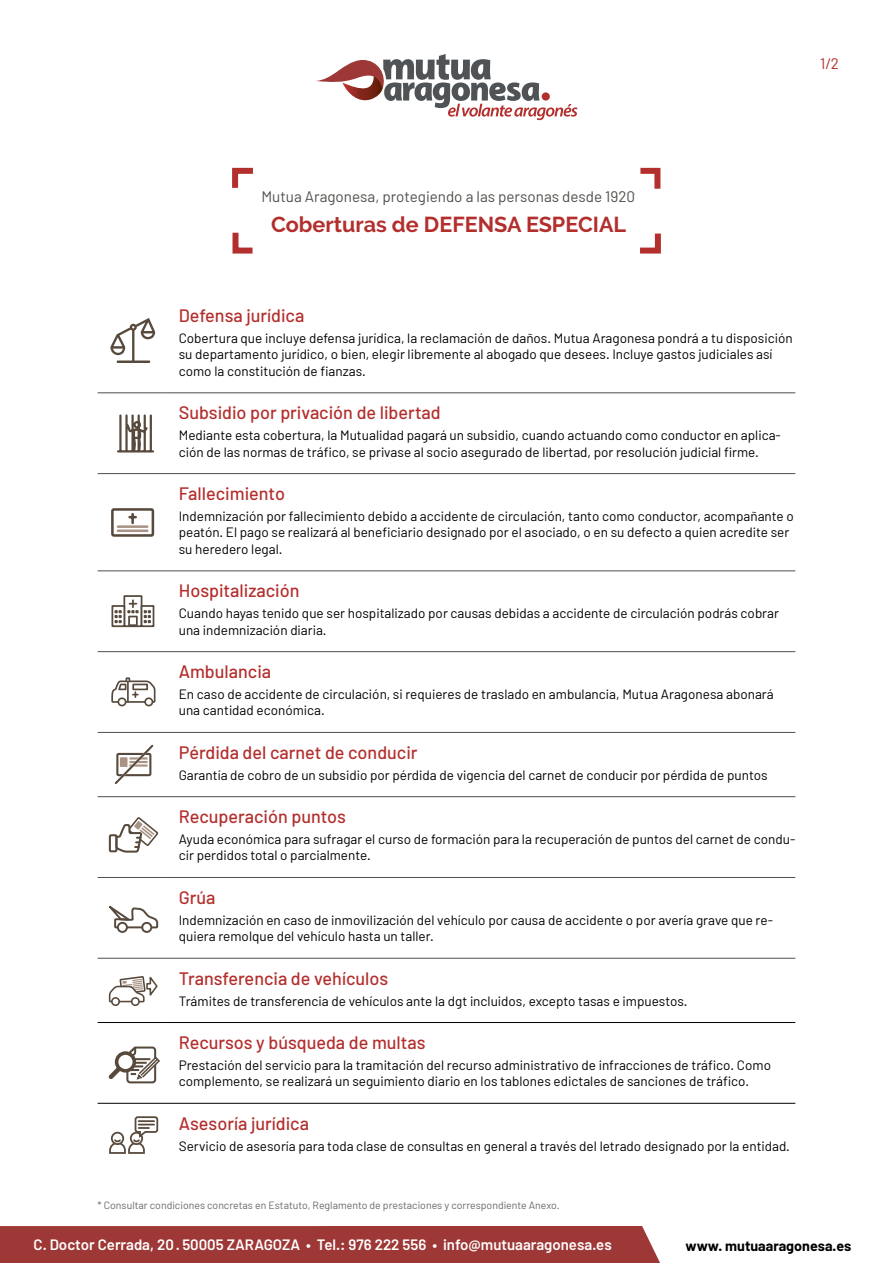
<style>
.page{position:relative;width:893px;height:1263px;background:#fff}
.page>*{position:absolute;margin:0;border:0;box-sizing:border-box;transform-origin:0 0}
.t1{font:700 21.6px "Raleway";color:#b32f2d}
.t2{font:500 18px "Barlow";color:#b32f2d}
.t3{font:15.15px "Barlow";color:#4f504b}
.t4{font:15.15px "Barlow";color:#b32f2d}
.t5{font:600 15px "Barlow";color:#fff}
.t6{font:700 14.25px "Barlow";color:#000}
.t7{font:13.5px/16.5px "Barlow";color:#000}
.t8{font:10.5px "Barlow";color:#6b6764}
</style>
<div class="page">
<div style="left:0;top:1226px;width:660px;height:37px;background:#9d3836"></div>
<svg style="left:316px;top:54px;width:261px;height:66px"></svg>
<svg style="left:232px;top:167px;width:21px;height:21px"></svg>
<svg style="left:640px;top:233px;width:21px;height:21px"></svg>
<svg style="left:232px;top:232px;width:21px;height:22px"></svg>
<svg style="left:640px;top:167px;width:21px;height:22px"></svg>
<hr style="left:98px;top:392px;width:68px;height:1px;background:#4f504b">
<hr style="left:166px;top:392px;width:629px;height:1px;background:#4f504b">
<hr style="left:98px;top:473px;width:68px;height:1px;background:#4f504b">
<hr style="left:166px;top:473px;width:629px;height:1px;background:#4f504b">
<hr style="left:98px;top:570px;width:68px;height:1px;background:#4f504b">
<hr style="left:166px;top:570px;width:629px;height:1px;background:#4f504b">
<hr style="left:98px;top:651px;width:68px;height:1px;background:#4f504b">
<hr style="left:166px;top:651px;width:629px;height:1px;background:#4f504b">
<hr style="left:98px;top:732px;width:68px;height:1px;background:#4f504b">
<hr style="left:166px;top:732px;width:629px;height:1px;background:#4f504b">
<hr style="left:98px;top:796px;width:68px;height:1px;background:#4f504b">
<hr style="left:166px;top:796px;width:629px;height:1px;background:#4f504b">
<hr style="left:98px;top:877px;width:68px;height:1px;background:#4f504b">
<hr style="left:166px;top:877px;width:629px;height:1px;background:#4f504b">
<hr style="left:98px;top:1022px;width:68px;height:1px;background:#000">
<hr style="left:166px;top:1022px;width:629px;height:1px;background:#000">
<hr style="left:166px;top:958px;width:629px;height:1px;background:#4f504b">
<hr style="left:98px;top:958px;width:68px;height:1px;background:#4f504b">
<hr style="left:166px;top:1103px;width:629px;height:1px;background:#000">
<hr style="left:98px;top:1103px;width:68px;height:1px;background:#000">
<svg style="left:110px;top:318px;width:45px;height:135px"></svg>
<div style="left:123px;top:595px;width:19px;height:32px;background:#fff;border:2px solid #57493c"></div>
<svg style="left:111px;top:605px;width:14px;height:22px"></svg>
<svg style="left:128px;top:623px;width:10px;height:3px"></svg>
<svg style="left:141px;top:605px;width:13px;height:22px"></svg>
<svg style="left:115px;top:600px;width:36px;height:23px"></svg>
<div style="left:144px;top:697px;width:9px;height:9px;border:2px solid #57493c;border-radius:50%"></div>
<div style="left:117px;top:697px;width:9px;height:9px;border:2px solid #57493c;border-radius:50%"></div>
<svg style="left:111px;top:677px;width:45px;height:27px"></svg>
<svg style="left:115px;top:744px;width:39px;height:40px"></svg>
<svg style="left:108px;top:817px;width:51px;height:36px"></svg>
<div style="left:117px;top:922px;width:11px;height:11px;border:2px solid #57493c;border-radius:50%"></div>
<div style="left:141px;top:922px;width:11px;height:11px;border:2px solid #57493c;border-radius:50%"></div>
<svg style="left:109px;top:905px;width:50px;height:24px"></svg>
<svg style="left:108px;top:957px;width:51px;height:49px"></svg>
<div style="left:111px;top:508px;width:43px;height:29px;border:3px solid #57493c;border-radius:2px"></div>
<svg style="left:130px;top:514px;width:6px;height:9px"></svg>
<hr style="left:118px;top:525px;width:29px;height:3px;background:#a89385">
<hr style="left:118px;top:529px;width:29px;height:3px;background:#a89385">
<svg style="left:108px;top:1046px;width:52px;height:38px"></svg>
<svg style="left:109px;top:1116px;width:50px;height:38px"></svg>
<p class="t4" style="left:820px;top:54px;width:20px">1/2</p>
<p class="t3" style="left:261px;top:187px;width:375px">Mutua Aragonesa, protegiendo a las personas desde 1920</p>
<h1 class="t1" style="left:271px;top:212px;width:356px">Coberturas de DEFENSA ESPECIAL</h1>
<h2 class="t2" style="left:179px;top:304px;width:127px">Defensa jurídica</h2>
<p class="t7" style="left:179px;top:329px;width:615px">Cobertura que incluye defensa jurídica, la reclamación de daños. Mutua Aragonesa pondrá a tu disposición su departamento jurídico, o bien, elegir libremente al abogado que desees. Incluye gastos judiciales así como la constitución de fianzas.</p>
<h2 class="t2" style="left:179px;top:402px;width:264px">Subsidio por privación de libertad</h2>
<p class="t7" style="left:179px;top:427px;width:604px">Mediante esta cobertura, la Mutualidad pagará un subsidio, cuando actuando como conductor en aplica&shy;ción de las normas de tráfico, se privase al socio asegurado de libertad, por resolución judicial firme.</p>
<h2 class="t2" style="left:179px;top:482px;width:108px">Fallecimiento</h2>
<p class="t7" style="left:179px;top:507px;width:617px">Indemnización por fallecimiento debido a accidente de circulación, tanto como conductor, acompañante o peatón. El pago se realizará al beneficiario designado por el asociado, o en su defecto a quien acredite ser su heredero legal.</p>
<h2 class="t2" style="left:179px;top:580px;width:122px">Hospitalización</h2>
<p class="t7" style="left:179px;top:605px;width:602px">Cuando hayas tenido que ser hospitalizado por causas debidas a accidente de circulación podrás cobrar una indemnización diaria.</p>
<h2 class="t2" style="left:179px;top:660px;width:94px">Ambulancia</h2>
<p class="t7" style="left:179px;top:685px;width:596px">En caso de accidente de circulación, si requieres de traslado en ambulancia, Mutua Aragonesa abonará una cantidad económica.</p>
<h2 class="t2" style="left:179px;top:741px;width:240px">Pérdida del carnet de conducir</h2>
<p class="t7" style="left:179px;top:766px;width:590px">Garantía de cobro de un subsidio por pérdida de vigencia del carnet de conducir por pérdida de puntos</p>
<h2 class="t2" style="left:179px;top:805px;width:169px">Recuperación puntos</h2>
<p class="t7" style="left:179px;top:830px;width:618px">Ayuda económica para sufragar el curso de formación para la recuperación de puntos del carnet de condu&shy;cir perdidos total o parcialmente.</p>
<h2 class="t2" style="left:179px;top:886px;width:38px">Grúa</h2>
<p class="t7" style="left:179px;top:911px;width:596px">Indemnización en caso de inmovilización del vehículo por causa de accidente o por avería grave que re&shy;quiera remolque del vehículo hasta un taller.</p>
<h2 class="t2" style="left:179px;top:967px;width:211px">Transferencia de vehículos</h2>
<p class="t7" style="left:179px;top:992px;width:510px">Trámites de transferencia de vehículos ante la dgt incluidos, excepto tasas e impuestos.</p>
<h2 class="t2" style="left:179px;top:1031px;width:248px">Recursos y búsqueda de multas</h2>
<p class="t7" style="left:179px;top:1056px;width:594px">Prestación del servicio para la tramitación del recurso administrativo de infracciones de tráfico. Como complemento, se realizará un seguimiento diario en los tablones edictales de sanciones de tráfico.</p>
<h2 class="t2" style="left:179px;top:1112px;width:132px">Asesoría jurídica</h2>
<p class="t7" style="left:179px;top:1137px;width:613px">Servicio de asesoría para toda clase de consultas en general a través del letrado designado por la entidad.</p>
<p class="t8" style="left:98px;top:1199px;width:464px">* Consultar condiciones concretas en Estatuto, Reglamento de prestaciones y correspondiente Anexo.</p>
<p class="t5" style="left:34px;top:1235px;width:580px">C. Doctor Cerrada, 20 · 50005 ZARAGOZA • Tel.: 976 222 556 • info@mutuaaragonesa.es</p>
<p class="t6" style="left:685px;top:1236px;width:167px">www. mutuaaragonesa.es</p>
</div>
